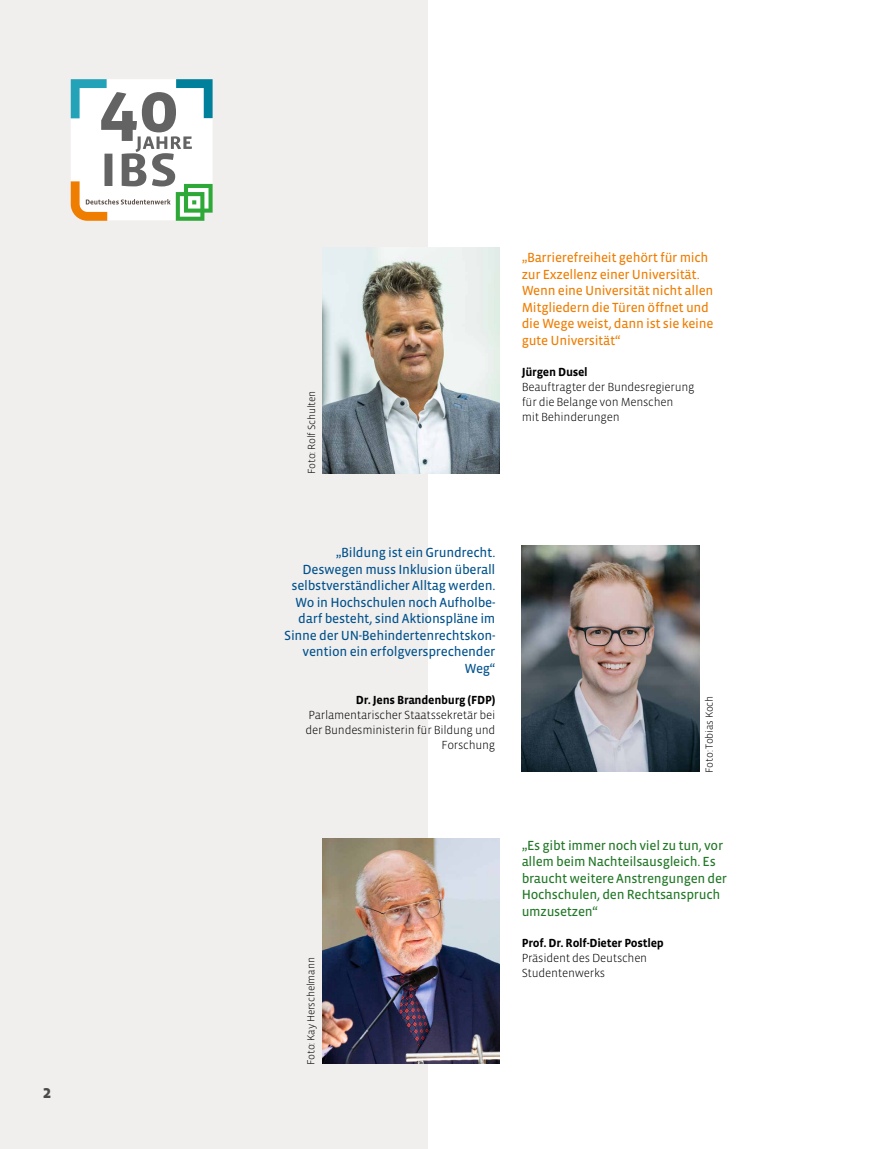
<style>
.page{position:relative;width:893px;height:1149px;background:#fff}
.page>*{position:absolute;margin:0;border:0;box-sizing:border-box;transform-origin:0 0}
.t1{font:700 18px "Vista Sans OTCE";color:#4a4a49}
.t2{font:13.5px/16.5px "Vista Sans OTCE";letter-spacing:-.02em;color:#00528d;text-align:right}
.t3{font:13.5px/16.5px "Vista Sans OTCE";letter-spacing:-.02em;color:#ef7d00}
.t4{font:13.5px/16.5px "Vista Sans OTCE";letter-spacing:-.02em;color:#217726}
.t5{font:300 12px/15px "Vista Sans OTCE";letter-spacing:-.02em;color:#000}
.t6{font:700 12px "Vista Sans OTCE";letter-spacing:-.02em;color:#000}
.t7{font:300 10.5px "Vista Sans OTCE";letter-spacing:-.02em;color:#000}
</style>
<div class="page">
<div style="left:0;top:0;width:427px;height:1148px;background:#f1efee"></div>
<svg style="left:70px;top:79px;width:143px;height:142px;background:#ccd5cf"></svg>
<img style="left:322px;top:248px;width:178px;height:225px">
<img style="left:522px;top:545px;width:177px;height:226px">
<img style="left:322px;top:838px;width:178px;height:225px">
<h1 class="t1" style="left:43px;top:1081px;width:10px">2</h1>
<p class="t7" style="left:306px;top:474px;width:85px;rotate:-90deg">Foto: Rolf Schulten</p>
<p class="t3" style="left:522px;top:249px;width:193px">„Barrierefreiheit gehört für mich zur Exzellenz einer Universität.<br>Wenn eine Universität nicht allen<br>Mitgliedern die Türen öffnet und die Wege weist, dann ist sie keine gute Universität“</p>
<p class="t6" style="left:522px;top:365px;width:68px">Jürgen Dusel</p>
<p class="t5" style="left:522px;top:379px;width:175px">Beauftragter der Bundesregierung für die Belange von Menschen<br>mit Behinderungen</p>
<p class="t2" style="left:284px;top:544px;width:213px">„Bildung ist ein Grundrecht.<br>Deswegen muss Inklusion überall selbstverständ licher Alltag werden.<br>Wo in Hochschulen noch Aufholbe&shy;darf besteht, sind Aktionspläne im<br>Sinne der UN-Behindertenrechtskon&shy;vention ein erfolgversprechender<br>Weg“</p>
<p class="t6" style="left:356px;top:693px;width:141px">Dr. Jens Brandenburg (FDP)</p>
<p class="t5" style="left:306px;top:707px;width:191px;text-align:right">Parlamentarischer Staatssekretär bei der Bundesministerin für Bildung und<br>Forschung</p>
<p class="t7" style="left:703px;top:772px;width:78px;rotate:-90deg">Foto: Tobias Koch</p>
<p class="t7" style="left:305px;top:1064px;width:109px;rotate:-90deg">Foto: Kay Herschelmann</p>
<p class="t4" style="left:522px;top:836px;width:207px">„Es gibt immer noch viel zu tun, vor allem beim Nachteilsausgleich. Es braucht weitere Anstrengungen der<br>Hochschulen, den Rechtsanspruch umzusetzen“</p>
<p class="t6" style="left:522px;top:936px;width:144px">Prof. Dr. Rolf-Dieter Postlep</p>
<p class="t5" style="left:522px;top:950px;width:127px">Präsident des Deutschen<br>Studentenwerks</p>
</div>
